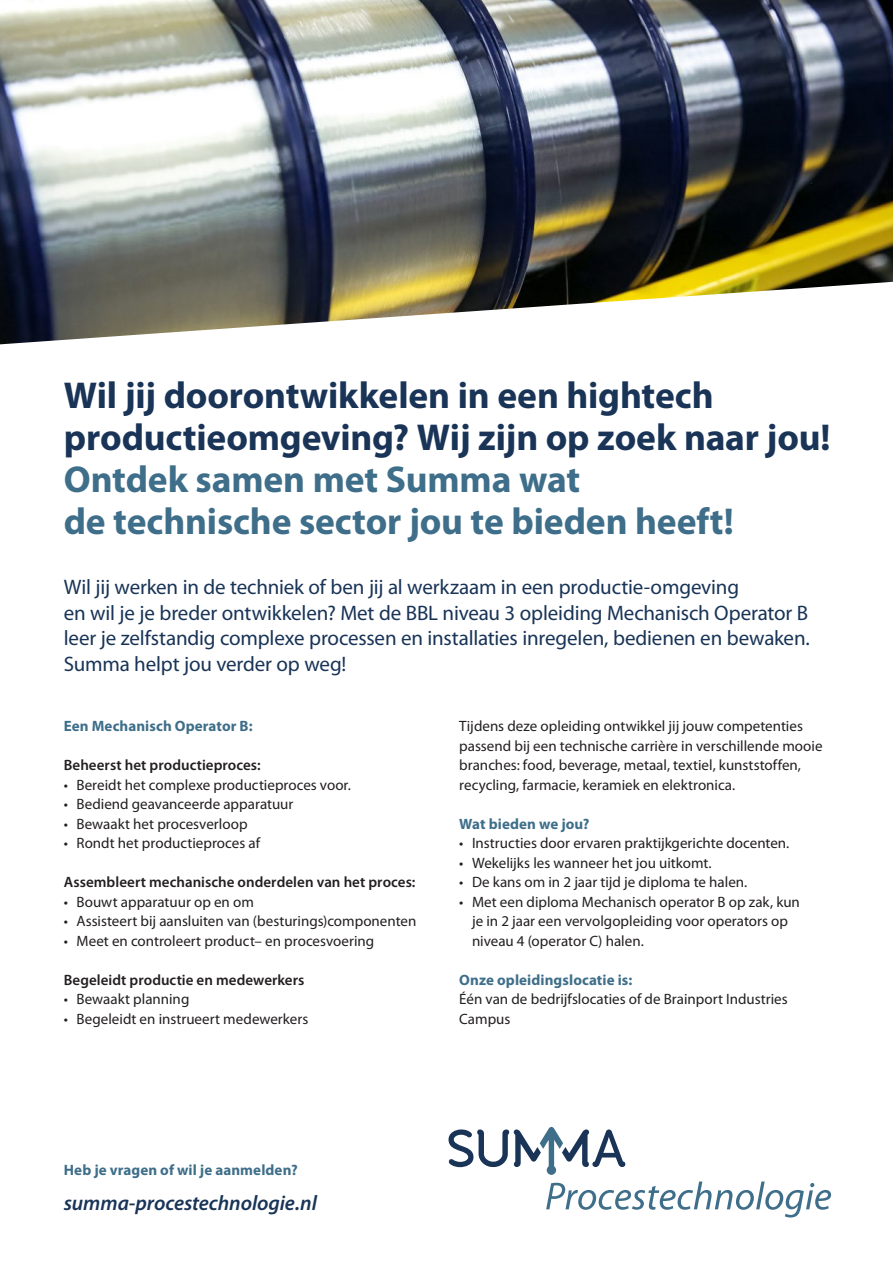
<style>
.page{position:relative;width:893px;height:1263px;background:#fff}
.page>*{position:absolute;margin:0;border:0;box-sizing:border-box;transform-origin:0 0}
.t1{font:700 37.5px/42px "Myriad Pro";letter-spacing:-.005em;color:#193457}
.t2{font:700 37.5px/42px "Myriad Pro";letter-spacing:-.005em;color:#3e6e89}
.t3{font:21px/25.5px "Myriad Pro";letter-spacing:-.005em;color:#193457}
.t4{font:italic 600 21px "Myriad Pro";letter-spacing:-.005em;color:#193457}
.t5{font:15px/19.5px "Myriad Pro";color:#231f20}
.t6{font:600 15px "Myriad Pro";letter-spacing:.005em;color:#231f20}
.t7{font:700 15px "Myriad Pro";letter-spacing:.005em;color:#3e6e89}
</style>
<div class="page">
<img style="left:0;top:0;width:893px;height:344px">
<svg style="left:546px;top:1181px;width:285px;height:36px"></svg>
<svg style="left:448px;top:1127px;width:177px;height:48px"></svg>
<h1 class="t1" style="left:64px;top:375px;width:768px">Wil jij doorontwikkelen in een hightech productieomgeving? Wij zijn op zoek naar jou!</h1>
<h1 class="t2" style="left:64px;top:459px;width:671px">Ontdek samen met Summa wat<br>de technische sector jou te bieden heeft!</h1>
<p class="t3" style="left:64px;top:575px;width:748px">Wil jij werken in de techniek of ben jij al werkzaam in een productie-omgeving<br>en wil je je breder ontwikkelen? Met de BBL niveau 3 opleiding Mechanisch Operator B leer je zelfstandig complexe processen en installaties inregelen, bedienen en bewaken.<br>Summa helpt jou verder op weg!</p>
<p class="t7" style="left:64px;top:718px;width:190px">Een Mechanisch Operator B:</p>
<p class="t6" style="left:64px;top:757px;width:198px">Beheerst het productieproces:</p>
<p class="t5" style="left:64px;top:775px;width:289px">• Bereidt het complexe productieproces voor.</p>
<p class="t5" style="left:64px;top:795px;width:231px">• Bediend geavanceerde apparatuur</p>
<p class="t5" style="left:64px;top:814px;width:185px">• Bewaakt het procesverloop</p>
<p class="t5" style="left:64px;top:834px;width:198px">• Rondt het productieproces af</p>
<p class="t6" style="left:64px;top:874px;width:353px">Assembleert mechanische onderdelen van het proces:</p>
<p class="t5" style="left:64px;top:892px;width:192px">• Bouwt apparatuur op en om</p>
<p class="t5" style="left:64px;top:912px;width:354px">• Assisteert bij aansluiten van (besturings)componenten</p>
<p class="t5" style="left:64px;top:931px;width:312px">• Meet en controleert product– en procesvoering</p>
<p class="t6" style="left:64px;top:971px;width:242px">Begeleidt productie en medewerkers</p>
<p class="t5" style="left:64px;top:990px;width:127px">• Bewaakt planning</p>
<p class="t5" style="left:64px;top:1009px;width:246px">• Begeleidt en instrueert medewerkers</p>
<p class="t5" style="left:459px;top:717px;width:365px">Tijdens deze opleiding ontwikkel jij jouw competenties passend bij een technische carrière in verschillende mooie branches: food, beverage, metaal, textiel, kunststoffen, recycling, farmacie, keramiek en elektronica.</p>
<p class="t7" style="left:459px;top:815px;width:132px">Wat bieden we jou?</p>
<p class="t5" style="left:459px;top:834px;width:332px">• Instructies door ervaren praktijkgerichte docenten.</p>
<p class="t5" style="left:459px;top:853px;width:254px">• Wekelijks les wanneer het jou uitkomt.</p>
<p class="t5" style="left:459px;top:873px;width:290px">• De kans om in 2 jaar tijd je diploma te halen.</p>
<p class="t5" style="left:472px;top:892px;width:329px;text-indent:-13px">• Met een diploma Mechanisch operator B op zak, kun je in 2 jaar een vervolgopleiding voor operators op niveau 4 (operator C) halen.</p>
<p class="t7" style="left:459px;top:971px;width:175px">Onze opleidingslocatie is:</p>
<p class="t5" style="left:459px;top:990px;width:330px">Één van de bedrijfslocaties of de Brainport Industries<br>Campus</p>
<p class="t7" style="left:64px;top:1162px;width:235px">Heb je vragen of wil je aanmelden?</p>
<h2 class="t4" style="left:64px;top:1191px;width:255px">summa-procestechnologie.nl</h2>
</div>
